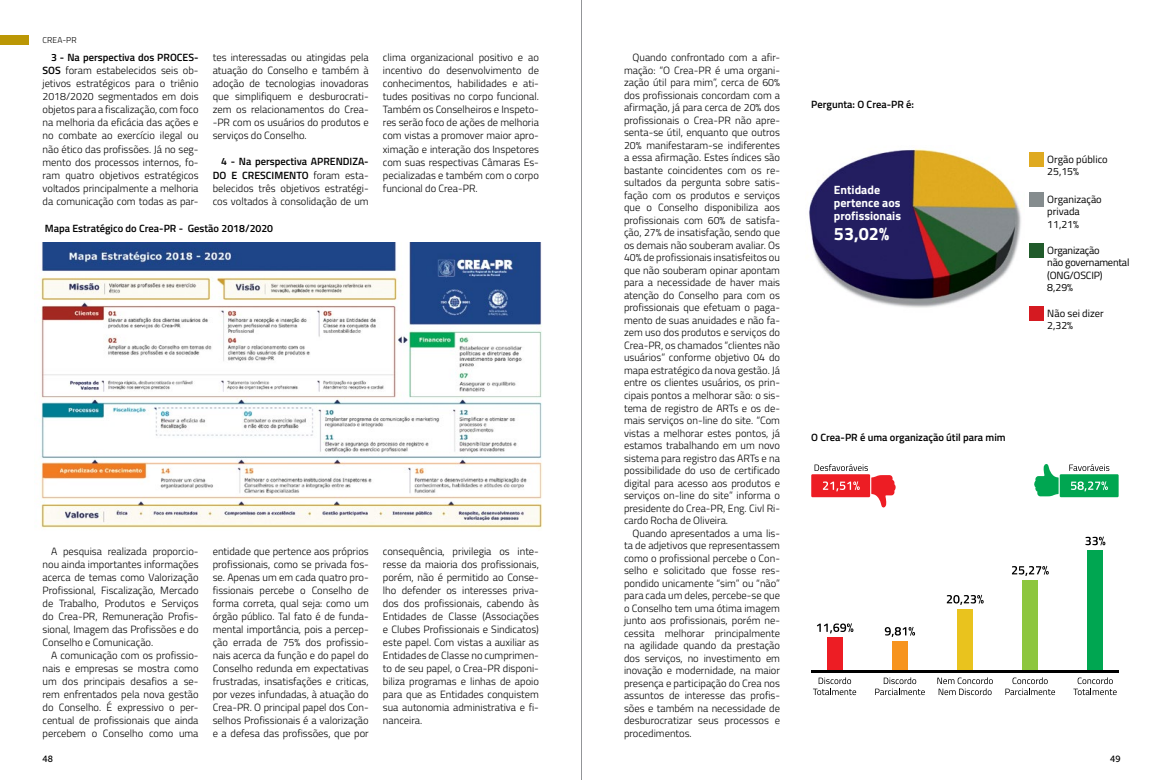
<style>
.page{position:relative;width:1163px;height:780px;background:#fff}
.page>*{position:absolute;margin:0;border:0;box-sizing:border-box;transform-origin:0 0}
.t1{font:700 18px "Titillium Web";color:#fff}
.t2{font:700 12px/13px "Titillium Web";color:#fff}
.t3{font:300 10.5px/13px "Titillium Web";color:#000;text-align:justify}
.t4{font:600 10.5px "Titillium Web";color:#000}
.t5{font:10.5px/12.5px "Titillium Web";color:#000}
.t6{font:10.5px/12.5px "Titillium Web";letter-spacing:-.02em;color:#000}
.t7{font:9px "Museo 500";color:#000}
.t8{font:300 8.5px "Titillium Web";letter-spacing:.01em;color:#000}
.s1{font-weight:600}
</style>
<div class="page">
<img style="left:809px;top:148px;width:212px;height:160px">
<img style="left:40px;top:243px;width:503px;height:286px">
<div style="left:0;top:35px;width:28px;height:9px;background:#bb9705"></div>
<svg style="left:813px;top:677px;width:43px;height:18px"></svg>
<svg style="left:875px;top:677px;width:49px;height:18px"></svg>
<svg style="left:1069px;top:464px;width:40px;height:7px"></svg>
<svg style="left:937px;top:677px;width:55px;height:18px"></svg>
<svg style="left:1005px;top:677px;width:49px;height:18px"></svg>
<svg style="left:1073px;top:677px;width:43px;height:18px"></svg>
<div style="left:826px;top:637px;width:16px;height:33px;background:#ed1d24"></div>
<svg style="left:817px;top:623px;width:36px;height:10px"></svg>
<div style="left:891px;top:640px;width:16px;height:30px;background:#f7941e"></div>
<svg style="left:884px;top:627px;width:30px;height:10px"></svg>
<div style="left:956px;top:608px;width:16px;height:62px;background:#e9c31e"></div>
<svg style="left:946px;top:594px;width:37px;height:11px"></svg>
<div style="left:1021px;top:579px;width:16px;height:91px;background:#8dc63f"></div>
<svg style="left:1011px;top:565px;width:37px;height:11px"></svg>
<div style="left:1086px;top:550px;width:16px;height:120px;background:#00a651"></div>
<svg style="left:1085px;top:536px;width:20px;height:9px"></svg>
<hr style="left:811px;top:670px;width:307px;height:3px;background:#000">
<svg style="left:1034px;top:464px;width:24px;height:32px"></svg>
<div style="left:1059px;top:474px;width:59px;height:23px;background:#00a651"></div>
<div style="left:811px;top:474px;width:59px;height:23px;background:#ed1d24"></div>
<svg style="left:814px;top:464px;width:82px;height:44px"></svg>
<svg style="left:1071px;top:481px;width:36px;height:10px"></svg>
<div style="left:1029px;top:153px;width:14px;height:14px;background:#dfaa21"></div>
<div style="left:1029px;top:193px;width:14px;height:14px;background:#858c8e"></div>
<div style="left:1029px;top:244px;width:14px;height:14px;background:#215b2b"></div>
<div style="left:1029px;top:306px;width:14px;height:15px;background:#d51a21"></div>
<hr style="left:581px;top:0;width:1px;height:780px;background:#939598">
<p class="t8" style="left:43px;top:33px;width:35px">CREA-PR</p>
<p class="t3" style="left:43px;top:51px;width:157px;text-indent:9px"><span class="s1">3 - Na perspectiva dos PROCES-SOS</span> foram estabelecidos seis ob&shy;jetivos estratégicos para o triênio 2018/2020 segmentados em dois objetos para a fiscalização, com foco na melhoria da eficácia das ações e no combate ao exercício ilegal ou não ético das profissões. Já no seg&shy;mento dos processos internos, fo&shy;ram quatro objetivos estratégicos voltados principalmente a melhoria da comunicação com todas as par-</p>
<p class="t3" style="left:213px;top:51px;width:157px">tes interessadas ou atingidas pela atuação do Conselho e também à adoção de tecnologias inovadoras que simplifiquem e desburocrati&shy;zem os relacionamentos do Crea--PR com os usuários do produtos e serviços do Conselho.</p>
<p class="t3" style="left:213px;top:155px;width:157px;text-indent:9px"><span class="s1">4 - Na perspectiva APRENDIZA-DO E CRESCIMENTO</span> foram esta&shy;belecidos três objetivos estratégi&shy;cos voltados à consolidação de um</p>
<p class="t4" style="left:45px;top:221px;width:230px">Mapa Estratégico do Crea-PR - Gestão 2018/2020</p>
<p class="t3" style="left:383px;top:51px;width:157px">clima organizacional positivo e ao incentivo do desenvolvimento de conhecimentos, habilidades e ati&shy;tudes positivas no corpo funcional.<br>Também os Conselheiros e Inspeto&shy;res serão foco de ações de melhoria com vistas a promover maior apro&shy;ximação e interação dos Inspetores com suas respectivas Câmaras Es&shy;pecializadas e também com o corpo funcional do Crea-PR.</p>
<p class="t3" style="left:43px;top:544px;width:157px;text-indent:9px">A pesquisa realizada proporcio&shy;nou ainda importantes informações acerca de temas como Valorização Profissional, Fiscalização, Mercado de Trabalho, Produtos e Serviços do Crea-PR, Remuneração Profis&shy;sional, Imagem das Profissões e do Conselho e Comunicação.</p>
<p class="t3" style="left:43px;top:648px;width:157px;text-indent:9px">A comunicação com os profissio&shy;nais e empresas se mostra como um dos principais desafios a se&shy;rem enfrentados pela nova gestão do Conselho. É expressivo o per&shy;centual de profissionais que ainda percebem o Conselho como uma</p>
<p class="t3" style="left:213px;top:544px;width:157px">entidade que pertence aos próprios profissionais, como se privada fos&shy;se. Apenas um em cada quatro pro&shy;fissionais percebe o Conselho de forma correta, qual seja: como um órgão público. Tal fato é de funda&shy;mental importância, pois a percep&shy;ção errada de 75% dos profissio&shy;nais acerca da função e do papel do Conselho redunda em expectativas frustradas, insatisfações e criticas, por vezes infundadas, à atuação do Crea-PR. O principal papel dos Con&shy;selhos Profissionais é a valorização e a defesa das profissões, que por</p>
<p class="t3" style="left:383px;top:544px;width:157px">consequência, privilegia os inte&shy;resse da maioria dos profissionais, porém, não é permitido ao Conse&shy;lho defender os interesses priva&shy;dos dos profissionais, cabendo às Entidades de Classe (Associações e Clubes Profissionais e Sindicatos) este papel. Com vistas a auxiliar as Entidades de Classe no cumprimen&shy;to de seu papel, o Crea-PR disponi&shy;biliza programas e linhas de apoio para que as Entidades conquistem sua autonomia administrativa e fi&shy;nanceira.</p>
<p class="t3" style="left:624px;top:51px;width:157px;line-height:12.5px;text-indent:9px">Quando confrontado com a afir&shy;mação: “O Crea-PR é uma organi&shy;zação útil para mim”, cerca de 60% dos profissionais concordam com a afirmação, já para cerca de 20% dos profissionais o Crea-PR não apre&shy;senta-se útil, enquanto que outros 20% manifestaram-se indiferentes a essa afirmação. Estes índices são bastante coincidentes com os re&shy;sultados da pergunta sobre satis&shy;fação com os produtos e serviços que o Conselho disponibiliza aos profissionais com 60% de satisfa&shy;ção, 27% de insatisfação, sendo que os demais não souberam avaliar. Os 40% de profissionais insatisfeitos ou que não souberam opinar apontam para a necessidade de haver mais atenção do Conselho para com os profissionais que efetuam o paga&shy;mento de suas anuidades e não fa&shy;zem uso dos produtos e serviços do Crea-PR, os chamados “clientes não usuários” conforme objetivo 04 do mapa estratégico da nova gestão. Já entre os clientes usuários, os prin&shy;cipais pontos a melhorar são: o sis&shy;tema de registro de ARTs e os de&shy;mais serviços on-line do site. “Com vistas a melhorar estes pontos, já estamos trabalhando em um novo sistema para registro das ARTs e na possibilidade do uso de certificado digital para acesso aos produtos e serviços on-line do site” informa o presidente do Crea-PR, Eng. Civl Ri&shy;cardo Rocha de Oliveira.</p>
<p class="t3" style="left:624px;top:526px;width:157px;line-height:12.5px;text-indent:9px">Quando apresentados a uma lis&shy;ta de adjetivos que representassem como o profissional percebe o Con&shy;selho e solicitado que fosse res&shy;pondido unicamente “sim” ou “não” para cada um deles, percebe-se que o Conselho tem uma ótima imagem junto aos profissionais, porém ne&shy;cessita melhorar principalmente na agilidade quando da prestação dos serviços, no investimento em inovação e modernidade, na maior presença e participação do Crea nos assuntos de interesse das profis&shy;sões e também na necessidade de desburocratizar seus processos e procedimentos.</p>
<p class="t4" style="left:811px;top:97px;width:104px">Pergunta: O Crea-PR é:</p>
<p class="t2" style="left:833px;top:183px;width:69px">Entidade pertence aos profissionais</p>
<h1 class="t1" style="left:833px;top:220px;width:57px">53,02%</h1>
<p class="t4" style="left:811px;top:429px;width:196px">O Crea-PR é uma organização útil para mim</p>
<p class="t5" style="left:1047px;top:152px;width:62px">Orgão público<br>25,15%</p>
<p class="t5" style="left:1047px;top:192px;width:56px">Organização privada<br>11,21%</p>
<p class="t6" style="left:1047px;top:243px;width:84px">Organização<br>não governamental (ONG/OSCIP)<br>8,29%</p>
<p class="t5" style="left:1047px;top:306px;width:58px">Não sei dizer<br>2,32%</p>
<p class="t7" style="left:43px;top:754px;width:12px">48</p>
<p class="t7" style="left:1109px;top:754px;width:12px">49</p>
</div>
